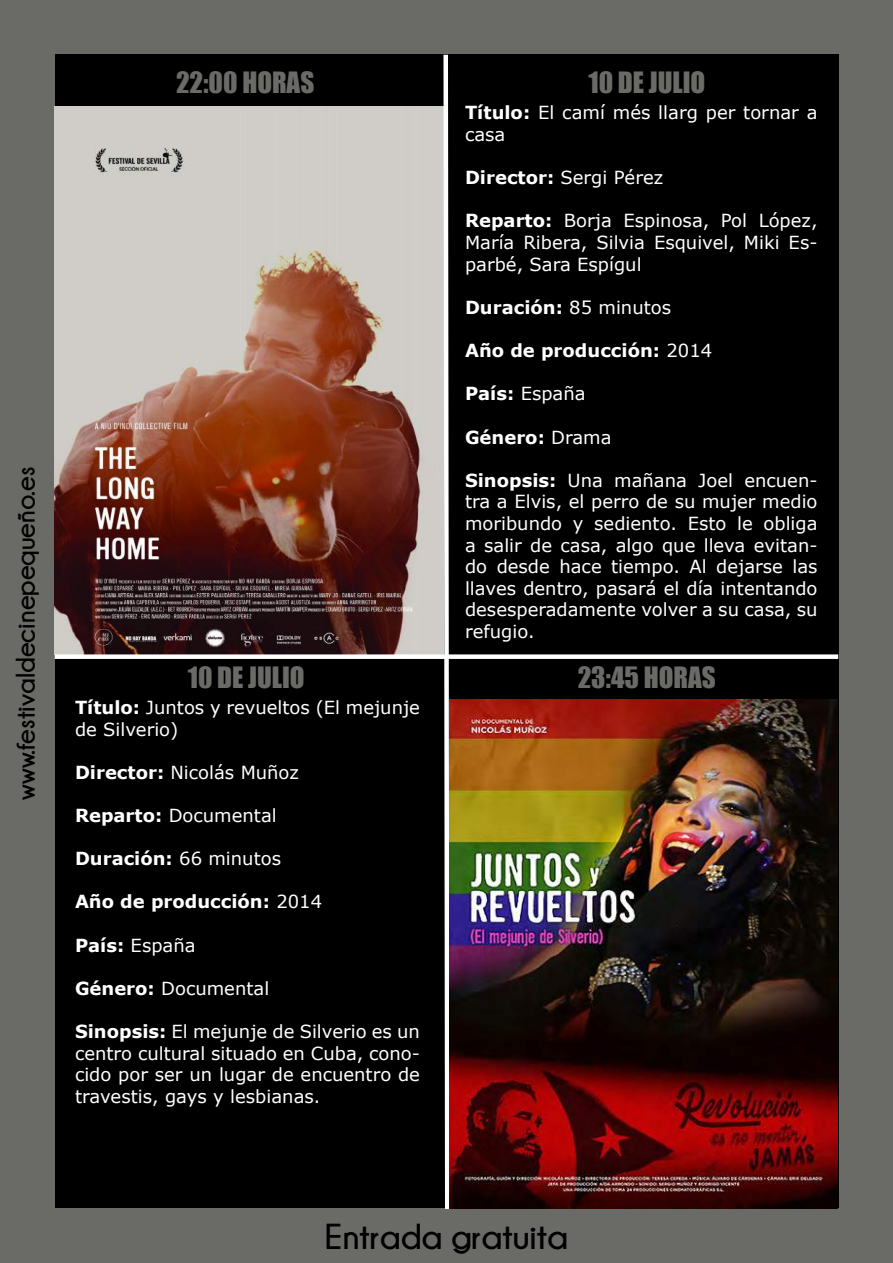
<style>
.page{position:relative;width:893px;height:1263px;background:#6a6b67}
.page>*{position:absolute;margin:0;border:0;box-sizing:border-box;transform-origin:0 0}
.t1{font:700 36px "Champagne&Limousines";color:#000}
.t2{font:27px "Impact";color:#6a6b67}
.t3{font:700 27px "Champagne&Limousines";color:#000}
.t4{font:18px/21.6px "Verdana";color:#fff;text-align:justify}
.t5{font:700 18px "Verdana";color:#fff}
.s1{font-weight:700}
.s2{font-weight:400}
</style>
<div class="page">
<div style="left:55px;top:55px;width:783px;height:1153px;background:#000"></div>
<img style="left:55px;top:107px;width:386px;height:547px">
<svg style="left:441px;top:54px;width:11px;height:1155px"></svg>
<div style="left:55px;top:654px;width:783px;height:5px;background:#fff"></div>
<img style="left:449px;top:699px;width:389px;height:509px">
<h2 class="t3" style="left:10px;top:799px;width:334px;rotate:-90deg">www.festivaldecinepequeño.es</h2>
<h2 class="t2" style="left:176px;top:61px;width:140px">22:00 HORAS</h2>
<h2 class="t2" style="left:588px;top:61px;width:118px">10 DE JULIO</h2>
<p class="t4" style="left:465px;top:102px;width:354px"><span class="s1">Título:</span> El camí més llarg per tornar a casa</p>
<p class="t4" style="left:465px;top:167px;width:200px"><span class="s1">Director:</span> Sergi Pérez</p>
<p class="t4" style="left:465px;top:210px;width:354px"><span class="s1">Reparto:</span> Borja Espinosa, Pol López, María Ribera, Silvia Esquivel, Miki Es&shy;parbé, Sara Espígul</p>
<p class="t5" style="left:465px;top:295px;width:208px">Duración: <span class="s2">85 minutos</span></p>
<p class="t5" style="left:465px;top:338px;width:249px">Año de producción: <span class="s2">2014</span></p>
<p class="t4" style="left:465px;top:383px;width:122px"><span class="s1">País:</span> España</p>
<p class="t5" style="left:465px;top:424px;width:148px">Género: <span class="s2">Drama</span></p>
<p class="t4" style="left:465px;top:469px;width:354px"><span class="s1">Sinopsis:</span> Una mañana Joel encuen&shy;tra a Elvis, el perro de su mujer medio moribundo y sediento. Esto le obliga a salir de casa, algo que lleva evitan&shy;do desde hace tiempo. Al dejarse las llaves dentro, pasará el día intentando desesperadamente volver a su casa, su refugio.</p>
<h2 class="t2" style="left:188px;top:656px;width:118px">10 DE JULIO</h2>
<h2 class="t2" style="left:578px;top:656px;width:140px">23:45 HORAS</h2>
<p class="t4" style="left:75px;top:696px;width:347px"><span class="s1">Título:</span> Juntos y revueltos (El mejunje de Silverio)</p>
<p class="t4" style="left:75px;top:761px;width:225px"><span class="s1">Director:</span> Nicolás Muñoz</p>
<p class="t4" style="left:75px;top:804px;width:203px"><span class="s1">Reparto:</span> Documental</p>
<p class="t5" style="left:75px;top:846px;width:208px">Duración: <span class="s2">66 minutos</span></p>
<p class="t5" style="left:75px;top:889px;width:249px">Año de producción: <span class="s2">2014</span></p>
<p class="t4" style="left:75px;top:934px;width:122px"><span class="s1">País:</span> España</p>
<p class="t4" style="left:75px;top:977px;width:196px"><span class="s1">Género:</span> Documental</p>
<p class="t4" style="left:75px;top:1020px;width:347px"><span class="s1">Sinopsis:</span> El mejunje de Silverio es un centro cultural situado en Cuba, cono&shy;cido por ser un lugar de encuentro de travestis, gays y lesbianas.</p>
<h1 class="t1" style="left:325px;top:1216px;width:244px">Entrada gratuita</h1>
</div>
